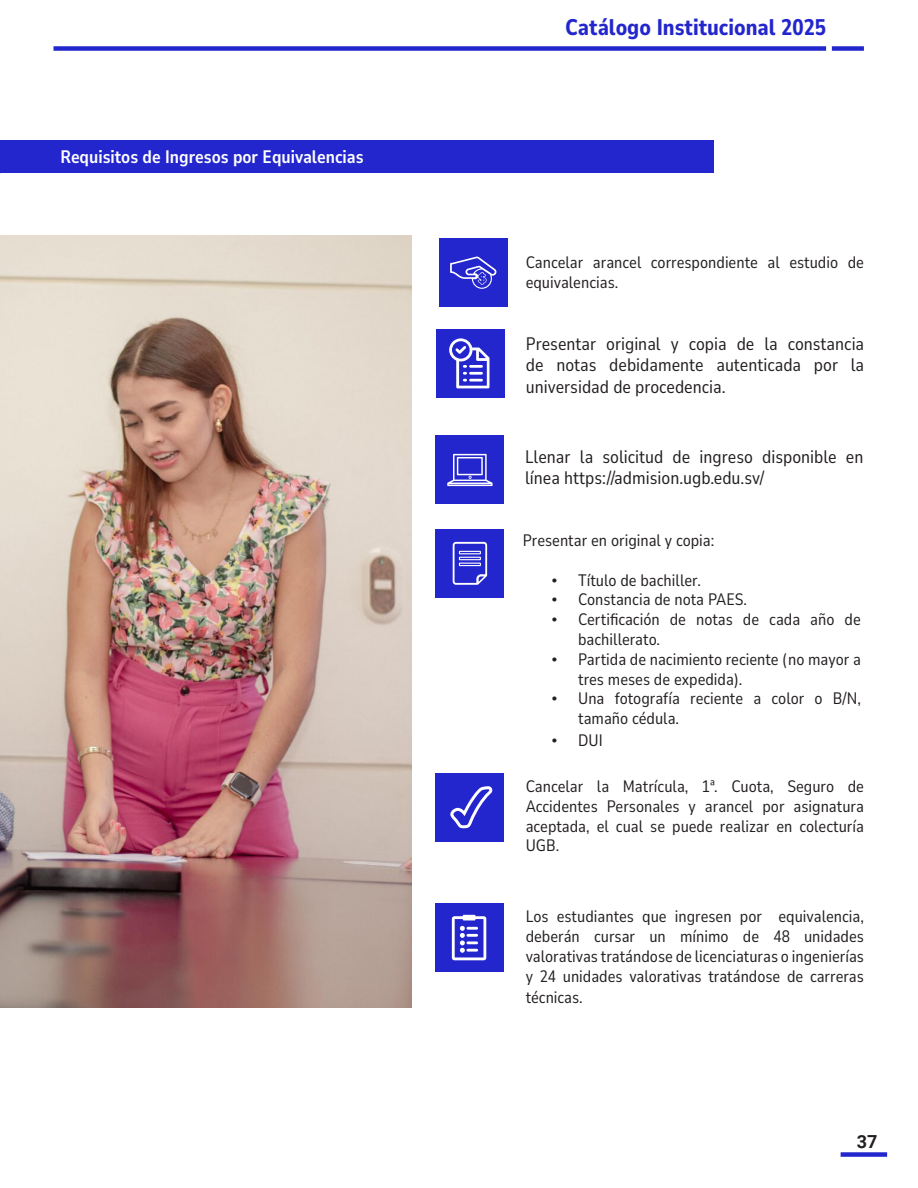
<style>
.page{position:relative;width:918px;height:1188px;background:#fff}
.page>*{position:absolute;margin:0;border:0;box-sizing:border-box;transform-origin:0 0}
.t1{font:800 22.5px "Nunito Sans 10 pt Condensed";color:#2326cc}
.t2{font:18px/21.6px "Nunito Sans 10 pt Condensed";color:#231f20;text-align:justify}
.t3{font:700 18px "Nunito Sans 10 pt Condensed";color:#fff}
.t4{font:700 18px "Roboto";color:#231f20}
.t5{font:16.5px/19.8px "Nunito Sans 10 pt Condensed";color:#231f20}
.s1{font-family:"Poppins"}
</style>
<div class="page">
<div style="left:54px;top:46px;width:772px;height:5px;background:#2326cc"></div>
<div style="left:832px;top:46px;width:32px;height:5px;background:#2326cc"></div>
<div style="left:841px;top:1152px;width:46px;height:5px;background:#2326cc"></div>
<div style="left:0;top:141px;width:713px;height:32px;background:#2326cc"></div>
<img style="left:0;top:235px;width:412px;height:773px">
<div style="left:439px;top:239px;width:68px;height:68px;background:#2326cc"></div>
<div style="left:436px;top:329px;width:68px;height:68px;background:#2326cc"></div>
<div style="left:436px;top:773px;width:68px;height:68px;background:#2326cc"></div>
<div style="left:436px;top:904px;width:68px;height:68px;background:#2326cc"></div>
<div style="left:436px;top:436px;width:68px;height:68px;background:#2326cc"></div>
<div style="left:436px;top:529px;width:68px;height:68px;background:#2326cc"></div>
<svg style="left:450px;top:257px;width:46px;height:32px"></svg>
<svg style="left:449px;top:338px;width:41px;height:50px"></svg>
<svg style="left:447px;top:454px;width:46px;height:32px"></svg>
<svg style="left:453px;top:542px;width:34px;height:43px"></svg>
<svg style="left:450px;top:786px;width:43px;height:43px"></svg>
<svg style="left:452px;top:915px;width:34px;height:45px"></svg>
<p class="t3" style="left:61px;top:144px;width:305px">Requisitos de Ingresos por Equivalencias</p>
<h1 class="t1" style="left:565px;top:11px;width:262px">Catálogo Institucional 2025</h1>
<p class="t5" style="left:526px;top:252px;width:340px">Cancelar arancel correspondiente al estudio de equivalencias.</p>
<p class="t2" style="left:526px;top:332px;width:340px">Presentar original y copia de la constancia de notas debidamente autenticada por la universidad de procedencia.</p>
<p class="t2" style="left:525px;top:445px;width:340px">Llenar la solicitud de ingreso disponible en línea https://admision.ugb.edu.sv/</p>
<p class="t5" style="left:523px;top:530px;width:193px">Presentar en original y copia:</p>
<p class="t5" style="left:551px;top:569px;width:151px"><span class="s1">•</span> Título de bachiller.</p>
<p class="t5" style="left:551px;top:589px;width:197px"><span class="s1">•</span> Constancia de nota PAES.</p>
<p class="t5" style="left:578px;top:609px;width:284px;text-indent:-27px"><span class="s1">•</span> Certificación de notas de cada año de bachillerato.</p>
<p class="t5" style="left:578px;top:648px;width:284px;text-indent:-27px"><span class="s1">•</span> Partida de nacimiento reciente (no mayor a tres meses de expedida).</p>
<p class="t5" style="left:578px;top:688px;width:284px;text-indent:-27px"><span class="s1">•</span> Una fotografía reciente a color o B/N, tamaño cédula.</p>
<p class="t5" style="left:551px;top:729px;width:53px"><span class="s1">•</span> DUI</p>
<p class="t5" style="left:526px;top:776px;width:340px;text-align:justify">Cancelar la Matrícula, 1ª. Cuota, Seguro de Accidentes Personales y arancel por asignatura aceptada, el cual se puede realizar en colecturía UGB.</p>
<p class="t5" style="left:526px;top:906px;width:340px;text-align:justify">Los estudiantes que ingresen por equivalencia, deberán cursar un mínimo de 48 unidades valorativas tratándose de licenciaturas o ingenierías y 24 unidades valorativas tratándose de carreras</p>
<p class="t5" style="left:526px;top:987px;width:59px">técnicas.</p>
<p class="t4" style="left:857px;top:1129px;width:22px">37</p>
</div>
